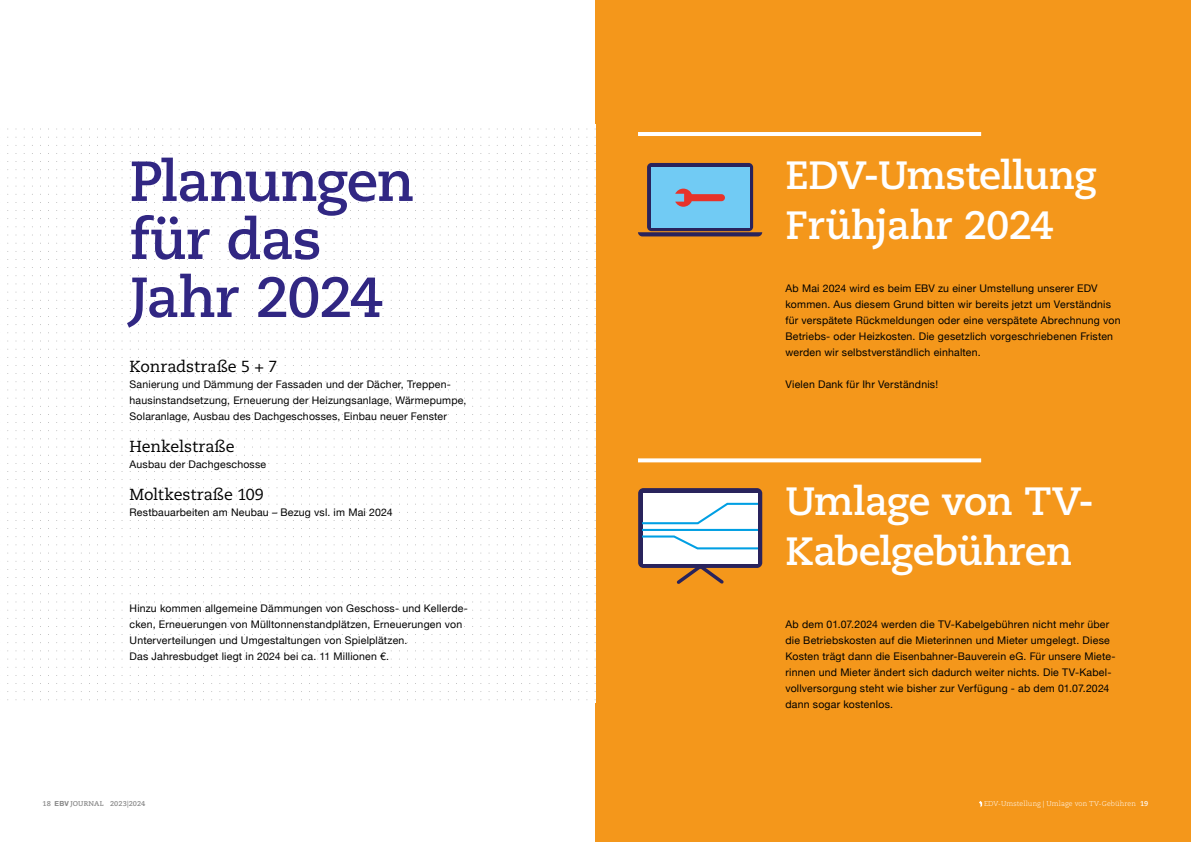
<style>
.page{position:relative;width:1191px;height:842px;background:#fff}
.page>*{position:absolute;margin:0;border:0;box-sizing:border-box;transform-origin:0 0}
.t1{font:700 56.3px/58px "Caecilia LT Std";letter-spacing:-.025em;color:#312783}
.t2{font:700 39.4px/50px "Caecilia LT Std";letter-spacing:-.02em;color:#fff}
.t3{font:16px "Caecilia LT Std";letter-spacing:-.005em;color:#000}
.t4{font:10.5px/16px "Helvetica Neue";letter-spacing:.02em;color:#000}
.t5{font:300 7px "Caecilia LT Std";letter-spacing:.015em;color:#fff}
.t6{font:700 7px "Caecilia LT Std";letter-spacing:.01em;color:#878787}
.s1{font-family:"Helvetica Neue"}
.s2{font-weight:700}
</style>
<div class="page">
<div style="left:595px;top:0;width:596px;height:842px;background:#f4971b"></div>
<svg style="left:979px;top:801px;width:3px;height:6px"></svg>
<hr style="left:638px;top:132px;width:343px;height:4px;background:#fff">
<svg style="left:638px;top:458px;width:343px;height:4px"></svg>
<svg style="left:647px;top:163px;width:106px;height:68px"></svg>
<div style="left:651px;top:167px;width:98px;height:60px;background:#71cbf4"></div>
<svg style="left:638px;top:232px;width:124px;height:4px"></svg>
<svg style="left:675px;top:189px;width:50px;height:18px"></svg>
<div style="left:638px;top:488px;width:124px;height:80px;background:#29235c;border-radius:5px"></div>
<div style="left:642px;top:493px;width:115px;height:70px;background:#fff"></div>
<svg style="left:673px;top:563px;width:53px;height:21px"></svg>
<svg style="left:642px;top:502px;width:115px;height:48px"></svg>
<h1 class="t1" style="left:130px;top:153px;width:286px">Planungen für das<br>Jahr 2024</h1>
<h3 class="t3" style="left:130px;top:357px;width:149px">Konradstraße 5 + 7</h3>
<p class="t4" style="left:130px;top:377px;width:338px">Sanierung und Dämmung der Fassaden und der Dächer, Treppen&shy;hausinstandsetzung, Erneuerung der Heizungsanlage, Wärmepumpe,<br>Solaranlage, Ausbau des Dachgeschosses, Einbau neuer Fenster</p>
<h3 class="t3" style="left:130px;top:437px;width:107px">Henkelstraße</h3>
<p class="t4" style="left:130px;top:457px;width:138px">Ausbau der Dachgeschosse</p>
<h3 class="t3" style="left:130px;top:485px;width:136px">Moltkestraße 109</h3>
<p class="t4" style="left:130px;top:505px;width:264px">Restbauarbeiten am Neubau – Bezug vsl. im Mai 2024</p>
<p class="t4" style="left:130px;top:601px;width:340px">Hinzu kommen allgemeine Dämmungen von Geschoss- und Kellerde&shy;cken, Erneuerungen von Mülltonnenstandplätzen, Erneuerungen von Unterverteilungen und Umgestaltungen von Spielplätzen.<br>Das Jahresbudget liegt in 2024 bei ca. 11 Millionen €.</p>
<h2 class="t2" style="left:785px;top:150px;width:313px">EDV-Umstellung<br>Frühjahr 2024</h2>
<p class="t4" style="left:785px;top:281px;width:336px">Ab Mai 2024 wird es beim EBV zu einer Umstellung unserer EDV kommen. Aus diesem Grund bitten wir bereits jetzt um Verständnis für verspätete Rückmeldungen oder eine verspätete Abrechnung von Betriebs- oder Heizkosten. Die gesetzlich vorgeschriebenen Fristen werden wir selbstverständlich einhalten.</p>
<p class="t4" style="left:785px;top:377px;width:154px">Vielen Dank für Ihr Verständnis!</p>
<h2 class="t2" style="left:785px;top:477px;width:310px">Umlage von TV-<br>Kabelgebühren</h2>
<p class="t4" style="left:785px;top:617px;width:331px">Ab dem 01.07.2024 werden die TV-Kabelgebühren nicht mehr über die Betriebskosten auf die Mieterinnen und Mieter umgelegt. Diese Kosten trägt dann die Eisenbahner-Bauverein eG. Für unsere Miete&shy;rinnen und Mieter ändert sich dadurch weiter nichts. Die TV-Kabel&shy;vollversorgung steht wie bisher zur Verfügung - ab dem 01.07.2024 dann sogar kostenlos.</p>
<p class="t6" style="left:43px;top:800px;width:104px">18 <span class="s1">EBV</span> JOURNAL 2023|2024</p>
<p class="t5" style="left:984px;top:800px;width:166px">EDV-Umstellung | Umlage von TV-Gebühren <span class="s2">19</span></p>
</div>
